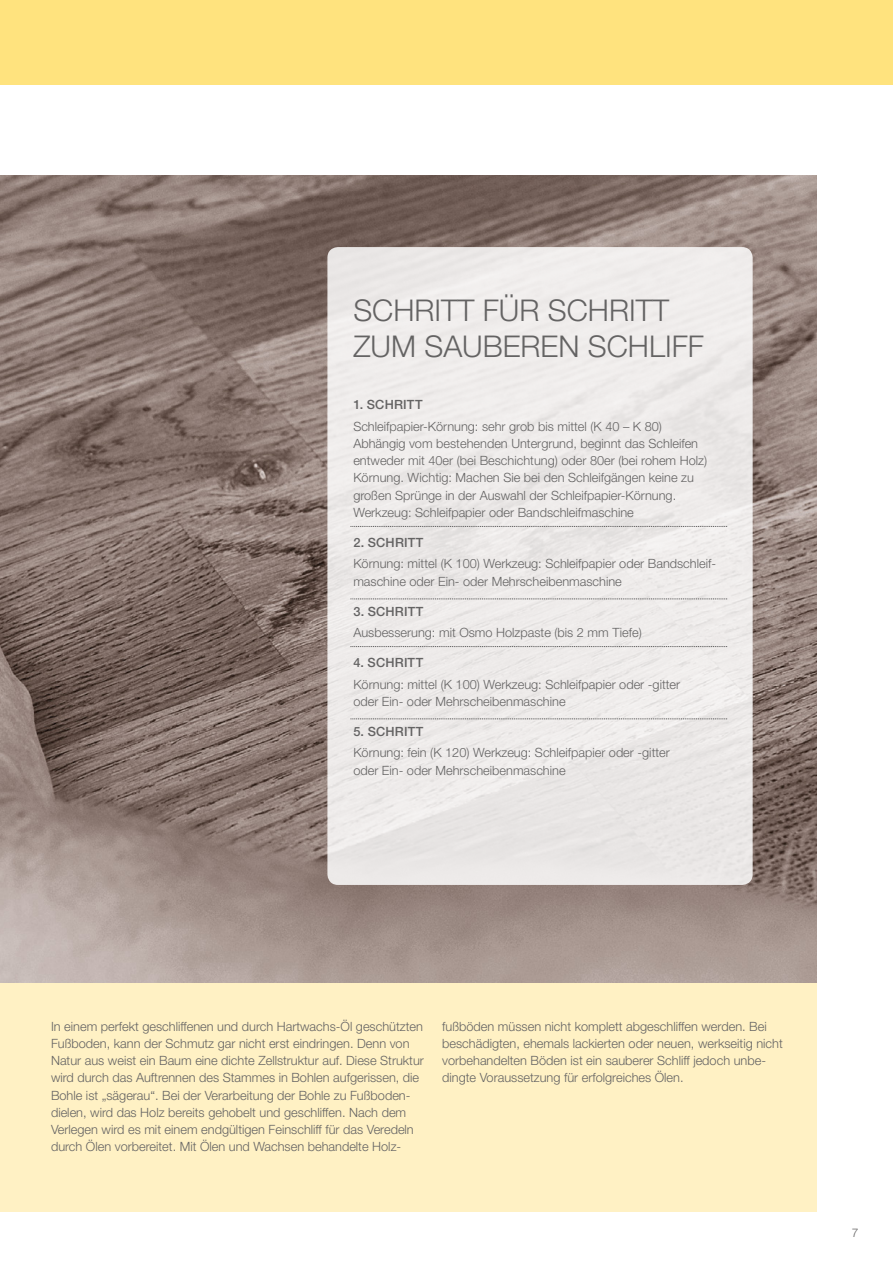
<style>
.page{position:relative;width:893px;height:1263px;background:#fff}
.page>*{position:absolute;margin:0;border:0;box-sizing:border-box;transform-origin:0 0}
.t1{font:300 30px/36px "Helvetica Neue";color:#646363}
.t2{font:300 12.75px/17.2px "Helvetica Neue";color:#646363}
.t3{font:500 12.75px "Helvetica Neue";letter-spacing:.015em;color:#646363}
.t4{font:300 12px "Helvetica Neue";color:#646363}
</style>
<div class="page">
<div style="left:0;top:0;width:893px;height:85px;background:#ffe37e"></div>
<img style="left:0;top:175px;width:816px;height:808px">
<div style="left:0;top:983px;width:816px;height:229px;background:#fff1c4"></div>
<div style="left:327px;top:247px;width:426px;height:638px;background:#eeebea;border-radius:11px"></div>
<svg style="left:350px;top:526px;width:377px;height:1px"></svg>
<svg style="left:350px;top:599px;width:377px;height:1px"></svg>
<svg style="left:350px;top:646px;width:377px;height:1px"></svg>
<svg style="left:350px;top:719px;width:377px;height:1px"></svg>
<h1 class="t1" style="left:353px;top:292px;width:352px">SCHRITT FÜR SCHRITT<br>ZUM SAUBEREN SCHLIFF</h1>
<p class="t3" style="left:353px;top:397px;width:71px">1. SCHRITT</p>
<p class="t2" style="left:353px;top:417px;width:355px">Schleifpapier-Körnung: sehr grob bis mittel (K 40 – K 80)<br>Abhängig vom bestehenden Untergrund, beginnt das Schleifen entweder mit 40er (bei Beschichtung) oder 80er (bei rohem Holz)<br>Körnung. Wichtig: Machen Sie bei den Schleifgängen keine zu großen Sprünge in der Auswahl der Schleifpapier-Körnung.<br>Werkzeug: Schleifpapier oder Bandschleifmaschine</p>
<p class="t3" style="left:353px;top:535px;width:72px">2. SCHRITT</p>
<p class="t2" style="left:353px;top:555px;width:364px">Körnung: mittel (K 100) Werkzeug: Schleifpapier oder Bandschleif&shy;maschine oder Ein- oder Mehrscheibenmaschine</p>
<p class="t3" style="left:353px;top:603px;width:72px">3. SCHRITT</p>
<p class="t2" style="left:353px;top:624px;width:290px">Ausbesserung: mit Osmo Holzpaste (bis 2 mm Tiefe)</p>
<p class="t3" style="left:353px;top:655px;width:71px">4. SCHRITT</p>
<p class="t2" style="left:353px;top:675px;width:328px">Körnung: mittel (K 100) Werkzeug: Schleifpapier oder -gitter oder Ein- oder Mehrscheibenmaschine</p>
<p class="t3" style="left:353px;top:724px;width:72px">5. SCHRITT</p>
<p class="t2" style="left:353px;top:744px;width:318px">Körnung: fein (K 120) Werkzeug: Schleifpapier oder -gitter oder Ein- oder Mehrscheibenmaschine</p>
<p class="t2" style="left:51px;top:1017px;width:374px">In einem perfekt geschliffenen und durch Hartwachs-Öl geschützten Fußboden, kann der Schmutz gar nicht erst eindringen. Denn von Natur aus weist ein Baum eine dichte Zellstruktur auf. Diese Struktur wird durch das Auftrennen des Stammes in Bohlen aufgerissen, die Bohle ist „sägerau“. Bei der Verarbeitung der Bohle zu Fußboden&shy;dielen, wird das Holz bereits gehobelt und geschliffen. Nach dem Verlegen wird es mit einem endgültigen Feinschliff für das Veredeln durch Ölen vorbereitet. Mit Ölen und Wachsen behandelte Holz-</p>
<p class="t2" style="left:442px;top:1017px;width:342px">fußböden müssen nicht komplett abgeschliffen werden. Bei beschädigten, ehemals lackierten oder neuen, werkseitig nicht vorbehandelten Böden ist ein sauberer Schliff jedoch unbe&shy;dingte Voraussetzung für erfolgreiches Ölen.</p>
<p class="t4" style="left:852px;top:1225px;width:8px">7</p>
</div>
